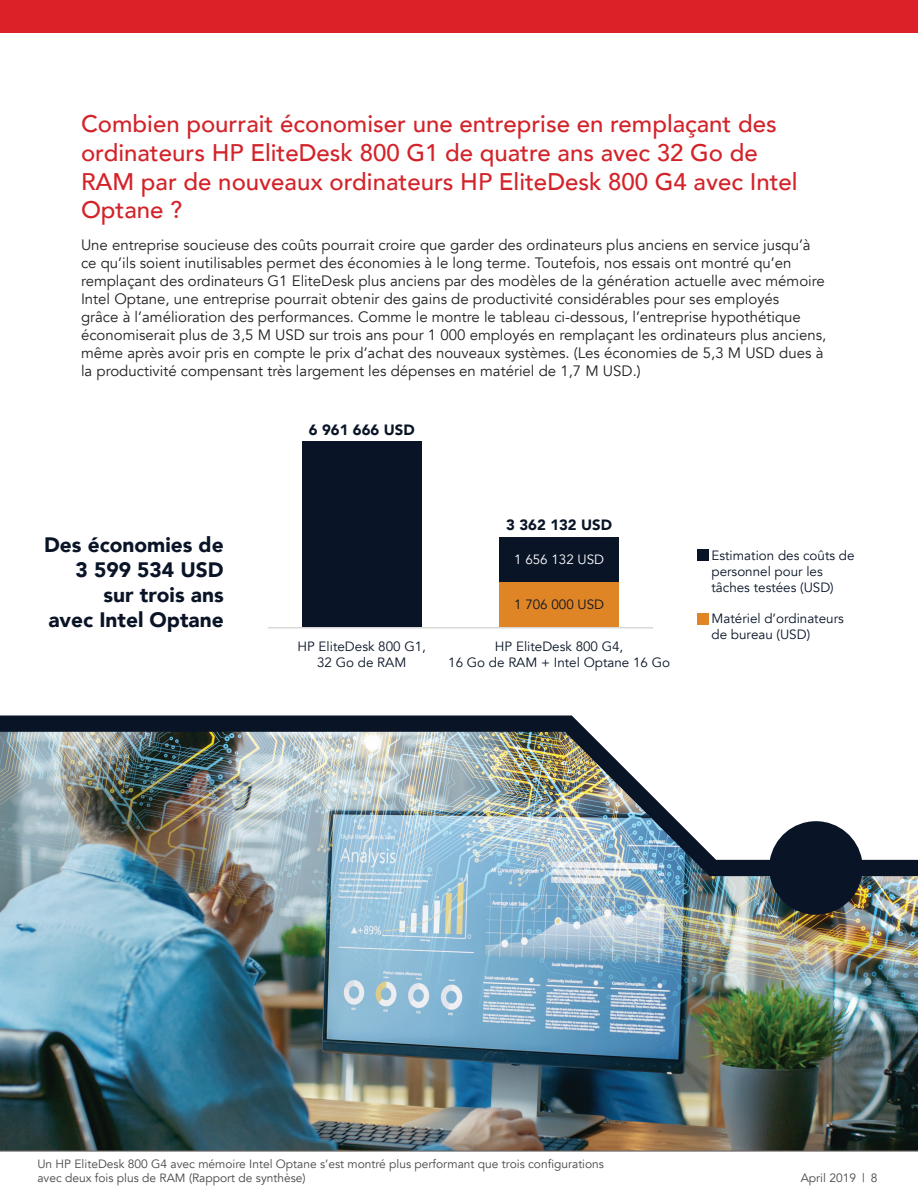
<style>
.page{position:relative;width:918px;height:1188px;background:#fff}
.page>*{position:absolute;margin:0;border:0;box-sizing:border-box;transform-origin:0 0}
.t1{font:500 24px/28.8px "Avenir";color:#d3232a}
.t2{font:900 20.85px/25px "Avenir";color:#091427;text-align:right}
.t3{font:15px/18px "Avenir";color:#231f20}
.t4{font:900 14.85px "Avenir";color:#091427}
.t5{font:13.35px/16px "Avenir";color:#091427;text-align:center}
.t6{font:13.35px "Avenir";color:#fff}
.t7{font:12px/14.4px "Avenir";color:#454647}
</style>
<div class="page">
<img style="left:0;top:915px;width:918px;height:236px">
<img style="left:0;top:715px;width:918px;height:200px">
<div style="left:500px;top:582px;width:119px;height:46px;background:#df8525"></div>
<div style="left:302px;top:442px;width:119px;height:186px;background:#091427"></div>
<div style="left:500px;top:538px;width:119px;height:44px;background:#091427"></div>
<div style="left:697px;top:549px;width:11px;height:11px;background:#091427"></div>
<hr style="left:268px;top:627px;width:385px;height:2px;background:#dad9d8">
<div style="left:697px;top:613px;width:11px;height:12px;background:#df8525"></div>
<hr style="left:0;top:1151px;width:918px;height:1px;background:#616164">
<div style="left:0;top:0;width:918px;height:32px;background:#dc2228"></div>
<h1 class="t1" style="left:81px;top:108px;width:718px">Combien pourrait économiser une entreprise en remplaçant des ordinateurs HP EliteDesk 800 G1 de quatre ans avec 32 Go de RAM par de nouveaux ordinateurs HP EliteDesk 800 G4 avec Intel Optane ?</h1>
<p class="t3" style="left:81px;top:236px;width:747px">Une entreprise soucieuse des coûts pourrait croire que garder des ordinateurs plus anciens en service jusqu’à ce qu’ils soient inutilisables permet des économies à le long terme. Toutefois, nos essais ont montré qu’en remplaçant des ordinateurs G1 EliteDesk plus anciens par des modèles de la génération actuelle avec mémoire Intel Optane, une entreprise pourrait obtenir des gains de productivité considérables pour ses employés<br>grâce à l’amélioration des performances. Comme le montre le tableau ci-dessous, l’entreprise hypothétique économiserait plus de 3,5 M USD sur trois ans pour 1 000 employés en remplaçant les ordinateurs plus anciens, même après avoir pris en compte le prix d’achat des nouveaux systèmes. (Les économies de 5,3 M USD dues à la productivité compensant très largement les dépenses en matériel de 1,7 M USD.)</p>
<h2 class="t2" style="left:44px;top:531px;width:181px">Des économies de<br>3 599 534 USD sur trois ans<br>avec Intel Optane</h2>
<p class="t4" style="left:309px;top:417px;width:107px">6 961 666 USD</p>
<p class="t5" style="left:298px;top:638px;width:130px">HP EliteDesk 800 G1,<br>32 Go de RAM</p>
<p class="t4" style="left:506px;top:512px;width:107px">3 362 132 USD</p>
<p class="t6" style="left:514px;top:551px;width:91px">1 656 132 USD</p>
<p class="t5" style="left:514px;top:596px;width:91px">1 706 000 USD</p>
<p class="t5" style="left:448px;top:638px;width:223px">HP EliteDesk 800 G4,<br>16 Go de RAM + Intel Optane 16 Go</p>
<p class="t5" style="left:712px;top:548px;width:145px;text-align:left">Estimation des coûts de personnel pour les tâches testées (USD)</p>
<p class="t5" style="left:712px;top:610px;width:134px;text-align:left">Matériel d’ordinateurs de bureau (USD)</p>
<p class="t7" style="left:37px;top:1157px;width:568px">Un HP EliteDesk 800 G4 avec mémoire Intel Optane s’est montré plus performant que trois configurations avec deux fois plus de RAM (Rapport de synthèse)</p>
<p class="t7" style="left:801px;top:1171px;width:78px">April 2019 | 8</p>
</div>
